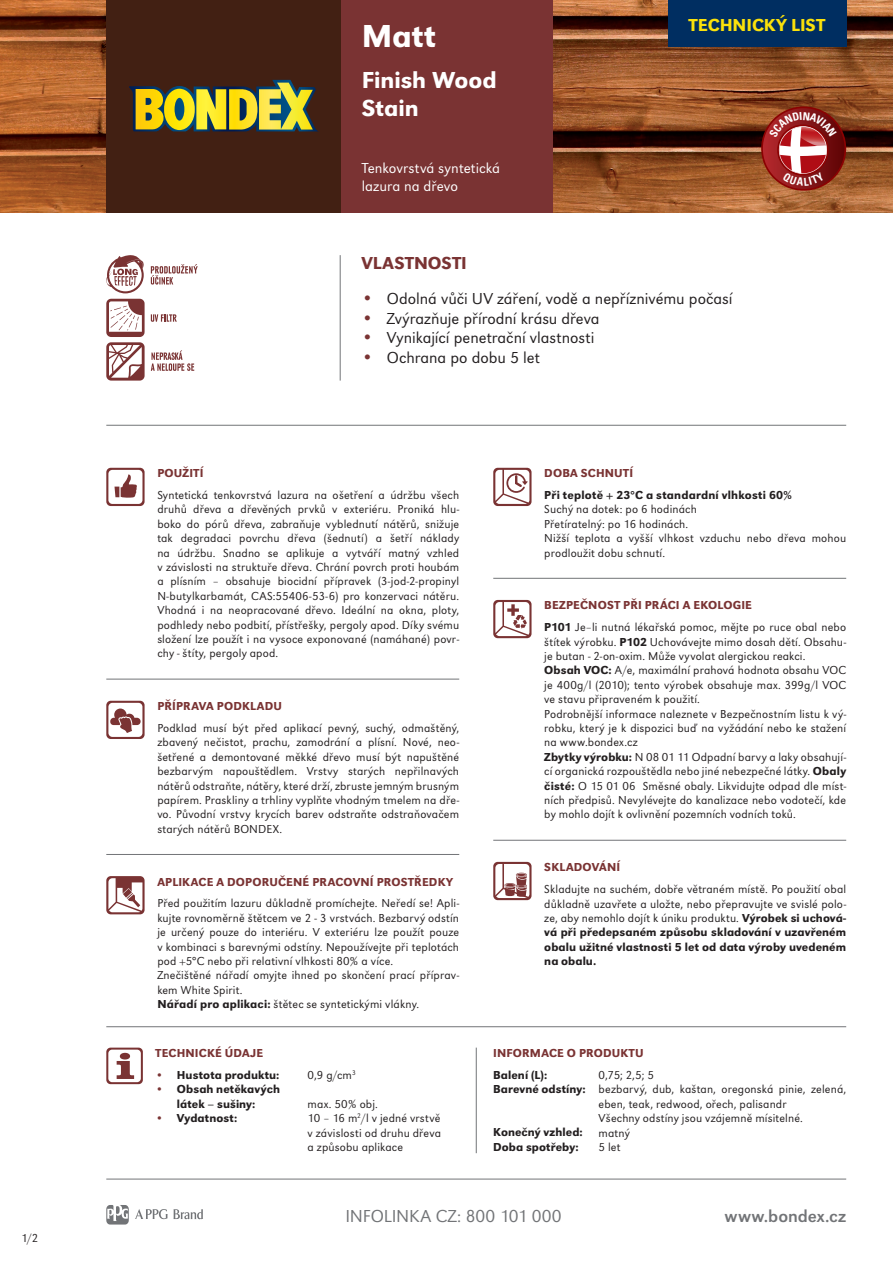
<style>
.page{position:relative;width:893px;height:1263px;background:#fff}
.page>*{position:absolute;margin:0;border:0;box-sizing:border-box;transform-origin:0 0}
.t1{font:500 33px "URW Grotesk TCE";color:#fff}
.t2{font:500 24px/28.8px "URW Grotesk TCE";letter-spacing:-.005em;color:#fff}
.t3{font:300 18px "URW Grotesk TCE";letter-spacing:-.005em;color:#727477}
.t4{font:18px "URW Grotesk TCE";color:#727477}
.t5{font:500 18px "URW Grotesk TCE";color:#fae10b}
.t6{font:500 18px "URW Grotesk TCE";letter-spacing:.015em;color:#7a3333}
.t7{font:300 16.5px "URW Grotesk TCE";color:#231f20}
.t8{font:300 15px/18px "URW Grotesk TCE";letter-spacing:.005em;color:#fff}
.t9{font:300 12px/14.4px "URW Grotesk TCE";letter-spacing:.01em;color:#231f20;text-align:justify}
.t10{font:500 12px/14.4px "URW Grotesk TCE";letter-spacing:.01em;color:#231f20;text-align:center}
.t11{font:500 12px "URW Grotesk TCE";letter-spacing:.015em;color:#7a3333}
.s1{font-weight:500;font-size:18px;color:#7a3333}
.s2{font-weight:500}
.s3{color:#7a3333}
</style>
<div class="page">
<img style="left:0;top:0;width:893px;height:213px">
<hr style="left:340px;top:255px;width:1px;height:126px;background:#727477">
<svg style="left:106px;top:1205px;width:97px;height:19px"></svg>
<hr style="left:106px;top:1179px;width:740px;height:1px;background:#727477">
<svg style="left:106px;top:468px;width:39px;height:38px"></svg>
<hr style="left:493px;top:578px;width:353px;height:1px;background:#727477">
<svg style="left:493px;top:468px;width:38px;height:38px"></svg>
<svg style="left:493px;top:600px;width:38px;height:38px"></svg>
<hr style="left:493px;top:840px;width:353px;height:1px;background:#727477">
<svg style="left:493px;top:862px;width:38px;height:38px"></svg>
<svg style="left:151px;top:314px;width:26px;height:8px"></svg>
<svg style="left:151px;top:350px;width:43px;height:21px"></svg>
<svg style="left:106px;top:299px;width:39px;height:82px"></svg>
<hr style="left:106px;top:425px;width:740px;height:1px;background:#727477">
<div style="left:341px;top:0;width:212px;height:213px;background:#7a3333"></div>
<div style="left:106px;top:0;width:235px;height:213px;background:#422013"></div>
<svg style="left:129px;top:80px;width:189px;height:51px"></svg>
<div style="left:668px;top:0;width:178px;height:47px;background:#002e61"></div>
<hr style="left:106px;top:1026px;width:740px;height:1px;background:#727477">
<svg style="left:106px;top:1047px;width:37px;height:37px"></svg>
<hr style="left:476px;top:1047px;width:1px;height:106px;background:#727477">
<svg style="left:106px;top:255px;width:38px;height:38px"></svg>
<svg style="left:151px;top:264px;width:47px;height:21px"></svg>
<hr style="left:106px;top:679px;width:353px;height:1px;background:#727477">
<hr style="left:106px;top:854px;width:353px;height:1px;background:#727477">
<svg style="left:106px;top:876px;width:39px;height:38px"></svg>
<svg style="left:106px;top:701px;width:39px;height:38px"></svg>
<svg style="left:761px;top:106px;width:85px;height:85px;background:#a13f37"></svg>
<p class="t9" style="left:21px;top:1231px;width:19px">1/2</p>
<p class="t1" style="left:362px;top:17px;width:76px">Matt</p>
<p class="t2" style="left:362px;top:65px;width:136px">Finish Wood<br>Stain</p>
<p class="t8" style="left:362px;top:159px;width:140px">Tenkovrstvá syntetická lazura na dřevo</p>
<p class="t5" style="left:689px;top:14px;width:138px">TECHNICKÝ LIST</p>
<p class="t11" style="left:157px;top:466px;width:48px">POUŽITÍ</p>
<p class="t6" style="left:361px;top:253px;width:107px">VLASTNOSTI</p>
<p class="t7" style="left:361px;top:289px;width:373px"><span class="s1">•</span> Odolná vůči UV záření, vodě a nepříznivému počasí</p>
<p class="t7" style="left:361px;top:309px;width:240px"><span class="s1">•</span> Zvýrazňuje přírodní krásu dřeva</p>
<p class="t7" style="left:361px;top:328px;width:234px"><span class="s1">•</span> Vynikající penetrační vlastnosti</p>
<p class="t7" style="left:361px;top:348px;width:180px"><span class="s1">•</span> Ochrana po dobu 5 let</p>
<p class="t11" style="left:544px;top:466px;width:90px">DOBA SCHNUTÍ</p>
<p class="t9" style="left:157px;top:488px;width:303px">Syntetická tenkovrstvá lazura na ošetření a údržbu všech druhů dřeva a dřevěných prvků v exteriéru. Proniká hlu&shy;boko do pórů dřeva, zabraňuje vyblednutí nátěrů, snižuje tak degradaci povrchu dřeva (šednutí) a šetří náklady na údržbu. Snadno se aplikuje a vytváří matný vzhled v závislosti na struktuře dřeva. Chrání povrch proti houbám a plísním – obsahuje biocidní přípravek (3-jod-2-propinyl N-butylkarbamát, CAS:55406-53-6) pro konzervaci nátěru.<br>Vhodná i na neopracované dřevo. Ideální na okna, ploty, podhledy nebo podbití, přístřešky, pergoly apod. Díky svému složení lze použít i na vysoce exponované (namáhané) povr&shy;chy - štíty, pergoly apod.</p>
<p class="t11" style="left:157px;top:699px;width:126px">PŘÍPRAVA PODKLADU</p>
<p class="t9" style="left:157px;top:721px;width:303px">Podklad musí být před aplikací pevný, suchý, odmaštěný, zbavený nečistot, prachu, zamodrání a plísní. Nové, neo&shy;šetřené a demontované měkké dřevo musí být napuštěné bezbarvým napouštědlem. Vrstvy starých nepřilnavých nátěrů odstraňte, nátěry, které drží, zbruste jemným brusným papírem. Praskliny a trhliny vyplňte vhodným tmelem na dře&shy;vo. Původní vrstvy krycích barev odstraňte odstraňovačem starých nátěrů BONDEX.</p>
<p class="t11" style="left:157px;top:874px;width:297px">APLIKACE A DOPORUČENÉ PRACOVNÍ PROSTŘEDKY</p>
<p class="t9" style="left:157px;top:896px;width:303px">Před použitím lazuru důkladně promíchejte. Neředí se! Apli&shy;kujte rovnoměrně štětcem ve 2 - 3 vrstvách. Bezbarvý odstín je určený pouze do interiéru. V exteriéru lze použít pouze v kombinaci s barevnými odstíny. Nepoužívejte při teplotách pod +5°C nebo při relativní vlhkosti 80% a více.</p>
<p class="t9" style="left:157px;top:968px;width:303px">Znečištěné nářadí omyjte ihned po skončení prací příprav&shy;kem White Spirit.</p>
<p class="t9" style="left:157px;top:997px;width:263px"><span class="s2">Nářadí pro aplikaci:</span> štětec se syntetickými vlákny.</p>
<p class="t11" style="left:156px;top:1046px;width:109px">TECHNICKÉ ÚDAJE</p>
<p class="t10" style="left:156px;top:1067px;width:125px"><span class="s3">•</span> Hustota produktu:</p>
<p class="t10" style="left:156px;top:1082px;width:126px"><span class="s3">•</span> Obsah netěkavých látek – sušiny:</p>
<p class="t10" style="left:156px;top:1111px;width:83px"><span class="s3">•</span> Vydatnost:</p>
<p class="t9" style="left:308px;top:1068px;width:50px">0,9 g/cm<sup>3</sup></p>
<p class="t9" style="left:308px;top:1096px;width:72px">max. 50% obj.</p>
<p class="t9" style="left:308px;top:1111px;width:135px">10 – 16 m<sup>2</sup>/l v jedné vrstvě v závislosti od druhu dřeva</p>
<p class="t9" style="left:308px;top:1140px;width:97px">a způsobu aplikace</p>
<p class="t10" style="left:544px;top:488px;width:250px">Při teplotě + 23°C a standardní vlhkosti 60%</p>
<p class="t9" style="left:544px;top:502px;width:154px">Suchý na dotek: po 6 hodinách</p>
<p class="t9" style="left:544px;top:517px;width:145px">Přetíratelný: po 16 hodinách.</p>
<p class="t9" style="left:544px;top:531px;width:303px">Nižší teplota a vyšší vlhkost vzduchu nebo dřeva mohou prodloužit dobu schnutí.</p>
<p class="t11" style="left:544px;top:598px;width:209px">BEZPEČNOST PŘI PRÁCI A EKOLOGIE</p>
<p class="t9" style="left:544px;top:620px;width:303px"><span class="s2">P101</span> Je–li nutná lékařská pomoc, mějte po ruce obal nebo štítek výrobku. <span class="s2">P102</span> Uchovávejte mimo dosah dětí. Obsahu&shy;je butan - 2-on-oxim. Může vyvolat alergickou reakci.</p>
<p class="t9" style="left:544px;top:663px;width:303px"><span class="s2">Obsah VOC:</span> A/e, maximální prahová hodnota obsahu VOC je 400g/l (2010); tento výrobek obsahuje max. 399g/l VOC ve stavu připraveném k použití.</p>
<p class="t9" style="left:544px;top:706px;width:303px">Podrobnější informace naleznete v Bezpečnostním listu k vý&shy;robku, který je k dispozici buď na vyžádání nebo ke stažení na www.bondex.cz</p>
<p class="t9" style="left:544px;top:750px;width:303px"><span class="s2">Zbytky výrobku:</span> N 08 01 11 Odpadní barvy a laky obsahují&shy;cí organická rozpouštědla nebo jiné nebezpečné látky. <span class="s2">Obaly čisté:</span> O 15 01 06 Směsné obaly. Likvidujte odpad dle míst&shy;ních předpisů. Nevylévejte do kanalizace nebo vodotečí, kde by mohlo dojít k ovlivnění pozemních vodních toků.</p>
<p class="t11" style="left:544px;top:860px;width:77px">SKLADOVÁNÍ</p>
<p class="t9" style="left:544px;top:882px;width:303px">Skladujte na suchém, dobře větraném místě. Po použití obal důkladně uzavřete a uložte, nebo přepravujte ve svislé polo&shy;ze, aby nemohlo dojít k úniku produktu. <span class="s2">Výrobek si uchová&shy;vá při předepsaném způsobu skladování v uzavřeném obalu užitné vlastnosti 5 let od data výroby uvedeném na obalu.</span></p>
<p class="t11" style="left:493px;top:1046px;width:152px">INFORMACE O PRODUKTU</p>
<p class="t10" style="left:493px;top:1067px;width:56px">Balení (L):</p>
<p class="t10" style="left:493px;top:1082px;width:94px">Barevné odstíny:</p>
<p class="t10" style="left:493px;top:1125px;width:91px">Konečný vzhled:</p>
<p class="t10" style="left:493px;top:1139px;width:87px">Doba spotřeby:</p>
<p class="t9" style="left:598px;top:1068px;width:57px">0,75; 2,5; 5</p>
<p class="t9" style="left:598px;top:1082px;width:249px">bezbarvý, dub, kaštan, oregonská pinie, zelená, eben, teak, redwood, ořech, palisandr</p>
<p class="t9" style="left:598px;top:1111px;width:206px">Všechny odstíny jsou vzájemně mísitelné.</p>
<p class="t9" style="left:598px;top:1125px;width:33px">matný</p>
<p class="t9" style="left:598px;top:1140px;width:23px">5 let</p>
<p class="t3" style="left:345px;top:1206px;width:218px">INFOLINKA CZ: 800 101 000</p>
<p class="t4" style="left:725px;top:1205px;width:123px">www.bondex.cz</p>
</div>
